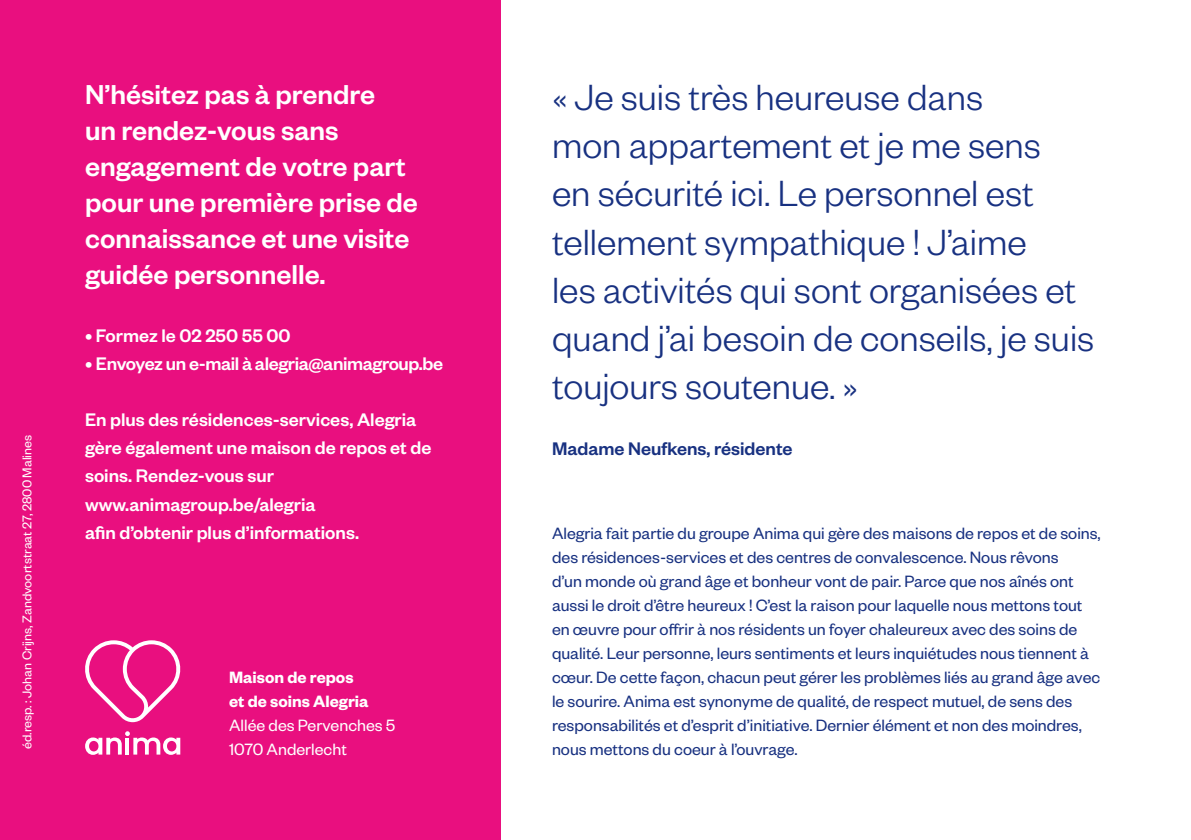
<style>
.page{position:relative;width:1191px;height:840px;background:#fff}
.page>*{position:absolute;margin:0;border:0;box-sizing:border-box;transform-origin:0 0}
.t1{font:300 40px/48px "Founders Grotesk";color:#183181}
.t2{font:500 30px/36px "Founders Grotesk";color:#fff}
.t3{font:500 20px/28px "Founders Grotesk";color:#fff}
.t4{font:500 20px "Founders Grotesk";letter-spacing:-.02em;color:#fff}
.t5{font:500 20px "Founders Grotesk";color:#183181}
.t6{font:18px/24px "Founders Grotesk";color:#183181}
.t7{font:18px/24px "Founders Grotesk";color:#fff}
.t8{font:600 18px/24px "Founders Grotesk";color:#fff}
.t9{font:14px "Founders Grotesk";color:#fff}
</style>
<div class="page">
<div style="left:0;top:0;width:500px;height:839px;background:#e90f7f"></div>
<svg style="left:85px;top:640px;width:96px;height:81px"></svg>
<svg style="left:85px;top:731px;width:95px;height:23px"></svg>
<p class="t9" style="left:18px;top:748px;width:315px;rotate:-90deg">éd.resp. : Johan Crijns, Zandvoortstraat 27, 2800 Malines</p>
<h2 class="t2" style="left:85px;top:75px;width:334px">N’hésitez pas à prendre<br>un rendez-vous sans engagement de votre part pour une première prise de connaissance et une visite guidée personnelle.</h2>
<p class="t3" style="left:85px;top:321px;width:207px">• Formez le 02 250 55 00</p>
<p class="t4" style="left:85px;top:351px;width:359px">• Envoyez un e-mail à alegria@animagroup.be</p>
<p class="t3" style="left:85px;top:405px;width:348px">En plus des résidences-services, Alegria gère également une maison de repos et de soins. Rendez-vous sur www.animagroup.be/alegria<br>afin d’obtenir plus d’informations.</p>
<p class="t8" style="left:229px;top:663px;width:141px">Maison de repos et de soins Alegria</p>
<p class="t7" style="left:229px;top:711px;width:168px">Allée des Pervenches 5<br>1070 Anderlecht</p>
<h1 class="t1" style="left:552px;top:71px;width:544px">« Je suis très heureuse dans<br>mon appartement et je me sens<br>en sécurité ici. Le personnel est tellement sympathique ! J’aime<br>les activités qui sont organisées et quand j’ai besoin de conseils, je suis toujours soutenue. »</h1>
<p class="t5" style="left:552px;top:435px;width:242px">Madame Neufkens, résidente</p>
<p class="t6" style="left:552px;top:520px;width:550px">Alegria fait partie du groupe Anima qui gère des maisons de repos et de soins, des résidences-services et des centres de convalescence. Nous rêvons<br>d’un monde où grand âge et bonheur vont de pair. Parce que nos aînés ont aussi le droit d’être heureux ! C’est la raison pour laquelle nous mettons tout en œuvre pour offrir à nos résidents un foyer chaleureux avec des soins de qualité. Leur personne, leurs sentiments et leurs inquiétudes nous tiennent à cœur. De cette façon, chacun peut gérer les problèmes liés au grand âge avec le sourire. Anima est synonyme de qualité, de respect mutuel, de sens des responsabilités et d’esprit d’initiative. Dernier élément et non des moindres, nous mettons du coeur à l’ouvrage.</p>
</div>
